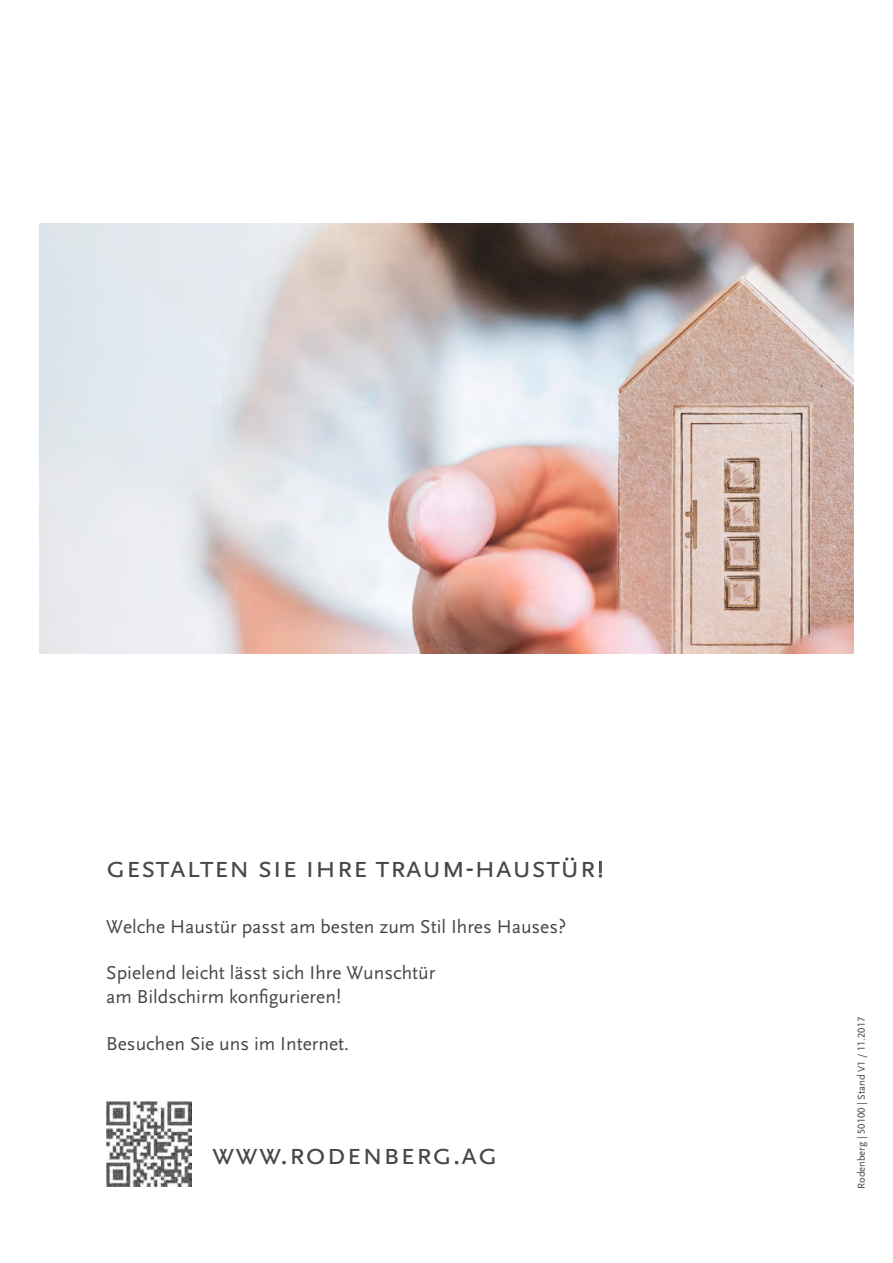
<style>
.page{position:relative;width:893px;height:1263px;background:#fff}
.page>*{position:absolute;margin:0;border:0;box-sizing:border-box;transform-origin:0 0}
.t1{font:31.5px "Scala Sans LF Caps";color:#484848}
.t2{font:31.5px "Scala Sans LF Caps";letter-spacing:.02em;color:#484848}
.t3{font:19.5px/23.4px "Scala Sans LF";color:#484848}
.t4{font:10.5px "Scala Sans LF";color:#484848}
.s1{font-size:20.7px}
</style>
<div class="page">
<img style="left:39px;top:223px;width:815px;height:431px">
<svg style="left:599px;top:861px;width:3px;height:16px"></svg>
<img style="left:106px;top:1102px;width:85px;height:85px">
<h1 class="t1" style="left:106px;top:849px;width:498px">gestalten sie ihre traum-haustür<span class="s1">!</span></h1>
<p class="t3" style="left:106px;top:915px;width:461px">Welche Haustür passt am besten zum Stil Ihres Hauses?</p>
<p class="t3" style="left:106px;top:962px;width:331px">Spielend leicht lässt sich Ihre Wunschtür am Bildschirm konfigurieren!</p>
<p class="t3" style="left:106px;top:1032px;width:244px">Besuchen Sie uns im Internet.</p>
<h1 class="t2" style="left:212px;top:1137px;width:288px">www.rodenberg.ag</h1>
<p class="t4" style="left:855px;top:1189px;width:174px;rotate:-90deg">Rodenberg | 50100 | Stand V1 / 11.2017</p>
</div>
